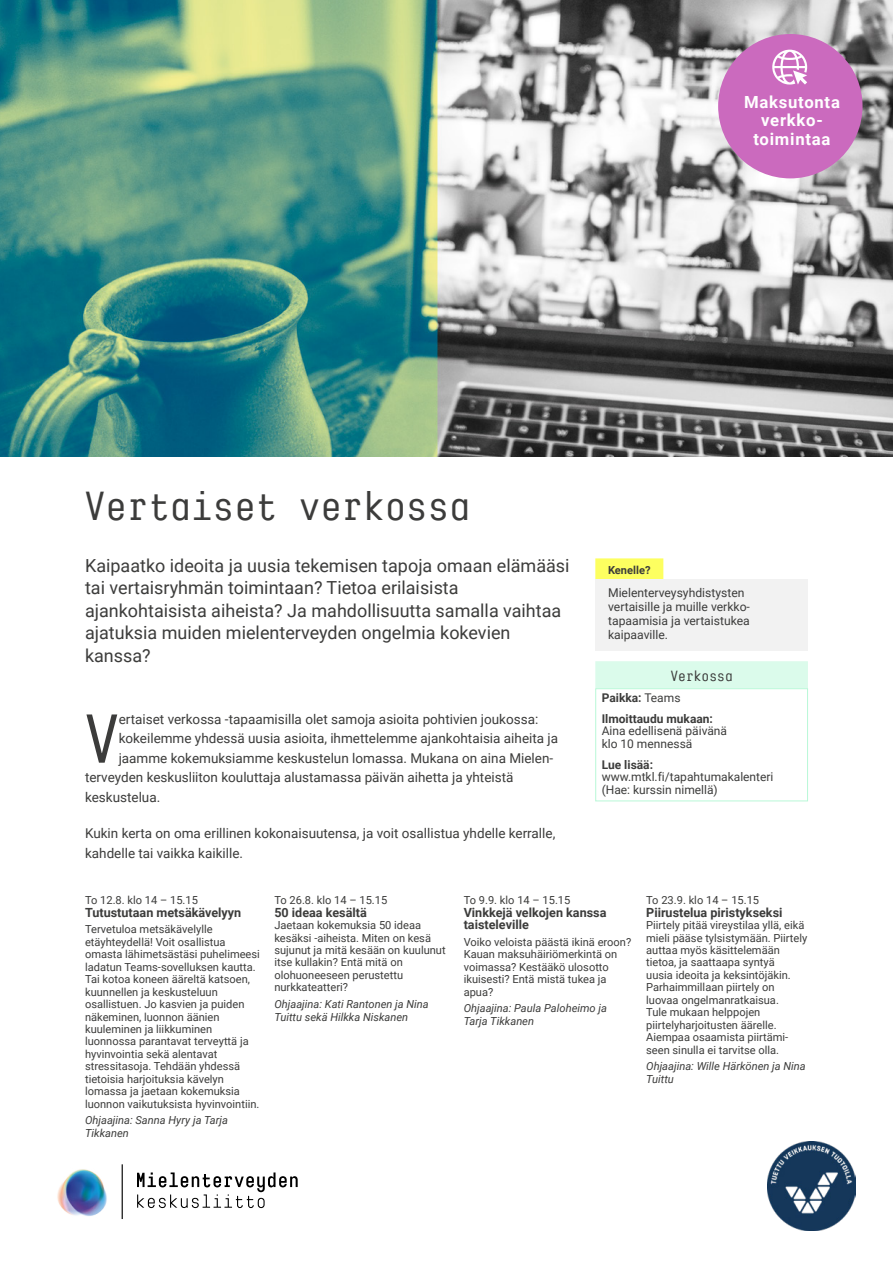
<style>
.page{position:relative;width:893px;height:1263px;background:#fff}
.page>*{position:absolute;margin:0;border:0;box-sizing:border-box;transform-origin:0 0}
.t1{font:500 70.65px "Karben 205 Mono";color:#3c3c3b}
.t2{font:500 41.25px "Karben 205 Mono";letter-spacing:.045em;color:#3c3c3b}
.t3{font:18px/22.5px "Roboto";color:#3c3c3b}
.t4{font:700 16.65px/18.5px "Roboto";letter-spacing:.045em;color:#fff;text-align:center}
.t5{font:500 15px "Karben 205 Mono";letter-spacing:.045em;color:#3c3c3b}
.t6{font:13.5px/19.5px "Roboto";color:#3c3c3b}
.t7{font:700 12.6px/12.5px "Roboto";color:#3c3c3b}
.t8{font:12.15px/14.2px "Roboto";color:#3c3c3b}
.t9{font:12px/12.5px "Roboto";color:#3c3c3b}
.t10{font:700 12px/21px "Roboto";color:#3c3c3b}
.t11{font:11.1px/12.5px "Roboto";color:#3c3c3b}
.t12{font:italic 11.1px/12.5px "Roboto";color:#3c3c3b}
.t13{font:700 11.1px "Roboto";color:#3c3c3b}
.s1{font-weight:400}
</style>
<div class="page">
<img style="left:767px;top:1142px;width:89px;height:88px">
<hr style="left:122px;top:1164px;width:1px;height:55px;background:#000">
<svg style="left:137px;top:1172px;width:161px;height:37px"></svg>
<img style="left:57px;top:1169px;width:50px;height:47px">
<img style="left:0;top:0;width:893px;height:456px">
<div style="left:595px;top:558px;width:68px;height:24px;background:#fdff60"></div>
<div style="left:595px;top:579px;width:213px;height:72px;background:#f2f2f2"></div>
<div style="left:595px;top:661px;width:213px;height:27px;background:#dbfbeb"></div>
<div style="left:595px;top:688px;width:213px;height:113px;border:1px solid #b8f8d7"></div>
<div style="left:718px;top:34px;width:144px;height:144px;background:#cb6abe;border-radius:50%"></div>
<svg style="left:772px;top:50px;width:35px;height:35px"></svg>
<h3 class="t4" style="left:744px;top:92px;width:97px">Maksutonta verkko&shy;toimintaa</h3>
<h2 class="t2" style="left:85px;top:483px;width:386px">Vertaiset verkossa</h2>
<p class="t3" style="left:85px;top:553px;width:486px">Kaipaatko ideoita ja uusia tekemisen tapoja omaan elämääsi tai vertaisryhmän toimintaan? Tietoa erilaisista ajankohtaisista aiheista? Ja mahdollisuutta samalla vaihtaa ajatuksia muiden mielenterveyden ongelmia kokevien kanssa?</p>
<h1 class="t1" style="left:85px;top:700px;width:35px">V</h1>
<p class="t6" style="left:119px;top:709px;width:421px">ertaiset verkossa -tapaamisilla olet samoja asioita pohtivien joukossa:</p>
<p class="t6" style="left:119px;top:728px;width:441px">kokeilemme yhdessä uusia asioita, ihmettelemme ajankohtaisia aiheita ja</p>
<p class="t6" style="left:119px;top:748px;width:435px">jaamme kokemuksiamme keskustelun lomassa. Mukana on aina Mielen-</p>
<p class="t6" style="left:85px;top:767px;width:430px">terveyden keskusliiton kouluttaja alustamassa päivän aihetta ja yhteistä</p>
<p class="t6" style="left:85px;top:787px;width:77px">keskustelua.</p>
<p class="t6" style="left:85px;top:823px;width:472px">Kukin kerta on oma erillinen kokonaisuutensa, ja voit osallistua yhdelle kerralle, kahdelle tai vaikka kaikille.</p>
<p class="t13" style="left:608px;top:562px;width:44px">Kenelle?</p>
<p class="t8" style="left:608px;top:585px;width:143px">Mielenterveysyhdistysten vertaisille ja muille verkko&shy;tapaamisia ja vertaistukea kaipaaville.</p>
<h3 class="t5" style="left:671px;top:668px;width:63px">Verkossa</h3>
<p class="t10" style="left:602px;top:687px;width:113px">Paikka: <span class="s1">Teams<br></span>Ilmoittaudu mukaan:</p>
<p class="t9" style="left:602px;top:724px;width:127px">Aina edellisenä päivänä klo 10 mennessä</p>
<p class="t10" style="left:602px;top:753px;width:53px">Lue lisää:</p>
<p class="t9" style="left:602px;top:770px;width:173px">www.mtkl.fi/tapahtumakalenteri (Hae: kurssin nimellä)</p>
<p class="t11" style="left:85px;top:893px;width:114px">To 12.8. klo 14 – 15.15</p>
<p class="t7" style="left:85px;top:905px;width:158px">Tutustutaan metsäkävelyyn</p>
<p class="t11" style="left:85px;top:923px;width:176px">Tervetuloa metsäkävelylle etäyhteydellä! Voit osallistua omasta lähimetsästäsi puhelimeesi ladatun Teams-sovelluksen kautta.<br>Tai kotoa koneen ääreltä katsoen, kuunnellen ja keskusteluun osallistuen. Jo kasvien ja puiden näkeminen, luonnon äänien kuuleminen ja liikkuminen luonnossa parantavat terveyttä ja hyvinvointia sekä alentavat stressitasoja. Tehdään yhdessä tietoisia harjoituksia kävelyn lomassa ja jaetaan kokemuksia luonnon vaikutuksista hyvinvointiin.</p>
<p class="t12" style="left:85px;top:1114px;width:145px">Ohjaajina: Sanna Hyry ja Tarja<br>Tikkanen</p>
<p class="t11" style="left:274px;top:893px;width:114px">To 26.8. klo 14 – 15.15</p>
<p class="t7" style="left:274px;top:905px;width:94px">50 ideaa kesältä</p>
<p class="t11" style="left:274px;top:918px;width:173px">Jaetaan kokemuksia 50 ideaa kesäksi -aiheista. Miten on kesä sujunut ja mitä kesään on kuulunut itse kullakin? Entä mitä on olohuoneeseen perustettu nurkkateatteri?</p>
<p class="t12" style="left:274px;top:997px;width:156px">Ohjaajina: Kati Rantonen ja Nina<br>Tuittu sekä Hilkka Niskanen</p>
<p class="t11" style="left:464px;top:894px;width:108px">To 9.9. klo 14 – 15.15</p>
<p class="t7" style="left:464px;top:905px;width:144px">Vinkkejä velkojen kanssa taisteleville</p>
<p class="t11" style="left:464px;top:935px;width:169px">Voiko veloista päästä ikinä eroon?<br>Kauan maksuhäiriömerkintä on voimassa? Kestääkö ulosotto ikuisesti? Entä mistä tukea ja apua?</p>
<p class="t12" style="left:464px;top:1002px;width:145px">Ohjaajina: Paula Paloheimo ja<br>Tarja Tikkanen</p>
<p class="t11" style="left:646px;top:893px;width:114px">To 23.9. klo 14 – 15.15</p>
<p class="t7" style="left:646px;top:905px;width:138px">Piirustelua piristykseksi</p>
<p class="t11" style="left:646px;top:918px;width:163px">Piirtely pitää vireystilaa yllä, eikä mieli pääse tylsistymään. Piirtely auttaa myös käsittelemään tietoa, ja saattaapa syntyä<br>uusia ideoita ja keksintöjäkin.<br>Parhaimmillaan piirtely on luovaa ongelmanratkaisua.<br>Tule mukaan helppojen piirtelyharjoitusten äärelle.<br>Aiempaa osaamista piirtämi&shy;seen sinulla ei tarvitse olla.</p>
<p class="t12" style="left:646px;top:1060px;width:161px">Ohjaajina: Wille Härkönen ja Nina<br>Tuittu</p>
</div>
